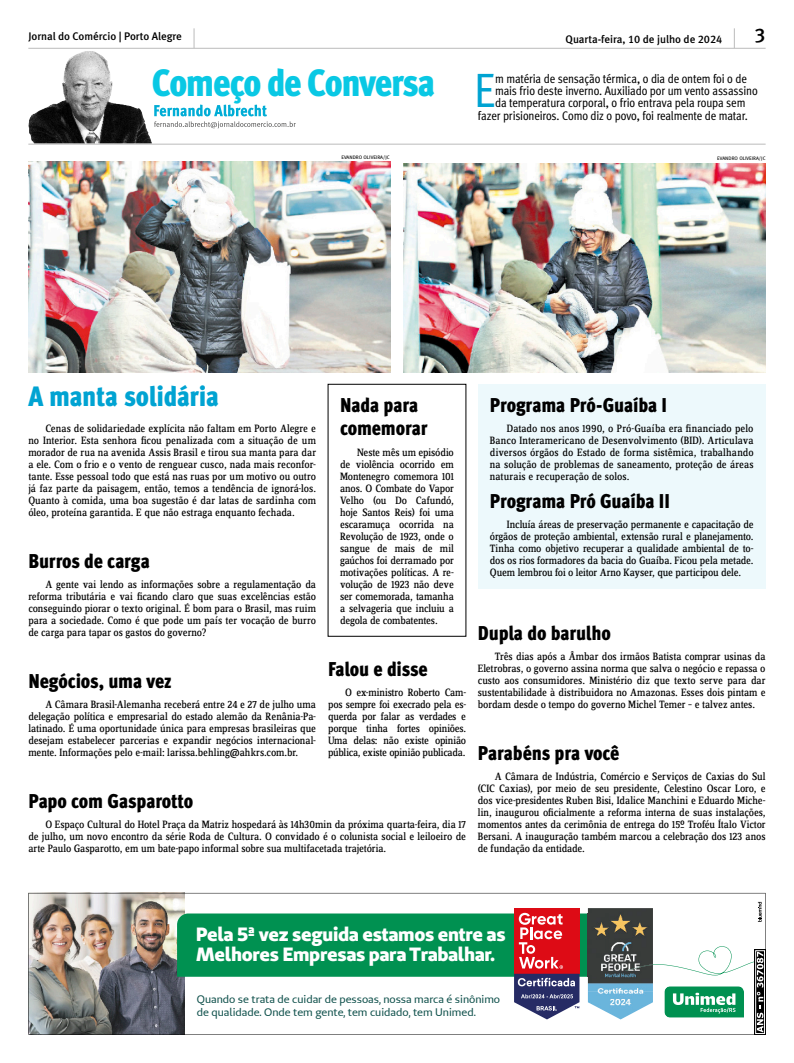
<style>
.page{position:relative;width:794px;height:1063px;background:#fff}
.page>*{position:absolute;margin:0;border:0;box-sizing:border-box;transform-origin:0 0}
.Capitular_ABRE{font:48.2px "Meta Cond";color:#00a3d2}
.t1{font:38px "Meta Cond Black LF";letter-spacing:-.035em;color:#09c8e4}
.TÍTULO_Principal{font:28px "Meta Cond Black LF";letter-spacing:-.01em;color:#00a3d2}
.TÍTULO_Secundárias{font:20px/23px "Meta Cond Black LF";letter-spacing:-.01em;color:#000}
.t2{font:19.9px "Meta Medium LF";color:#000}
.t3{font:700 19.2px/19.9px "Unimed Sans 2020 Extra";letter-spacing:-.015em;color:#fff}
.Capitular_ABRE-2{font:12.5px "Meta Cond";letter-spacing:-.01em;color:#000}
.TEXTO__Começo_de_con{font:11px/12px "Zine Serif Dis";letter-spacing:-.01em;color:#000;text-align:justify}
.t4{font:11px/13.1px "Unimed Sans";color:#0c4e49}
.Cabeçalho{font:11px "Meta Medium LF";color:#000}
.Crédito{font:5px "Meta Book Caps";color:#000}
</style>
<div class="page">
<img style="left:28px;top:51px;width:124px;height:93px">
<svg style="left:154px;top:105px;width:142px;height:23px"></svg>
<hr style="left:28px;top:48px;width:737px;height:1px;background:#bbb">
<hr style="left:28px;top:144px;width:737px;height:1px;background:#bbb">
<svg style="left:734px;top:28px;width:1px;height:20px"></svg>
<svg style="left:194px;top:28px;width:1px;height:20px"></svg>
<div style="left:478px;top:384px;width:287px;height:204px;background:#edf9fc"></div>
<img style="left:28px;top:161px;width:363px;height:211px">
<img style="left:403px;top:163px;width:362px;height:209px">
<div style="left:328px;top:384px;width:138px;height:253px;border:1px solid #000"></div>
<img style="left:28px;top:893px;width:737px;height:142px">
<div style="left:514px;top:908px;width:65px;height:66px;background:#dd0b15"></div>
<svg style="left:177px;top:913px;width:411px;height:106px"></svg>
<img style="left:588px;top:908px;width:65px;height:111px">
<img style="left:625px;top:964px;width:28px;height:7px">
<img style="left:588px;top:914px;width:21px;height:63px">
<p class="Cabeçalho" style="left:28px;top:30px;width:155px">Jornal do Comércio | Porto Alegre</p>
<p class="Cabeçalho" style="left:565px;top:32px;width:158px">Quarta-feira, 10 de julho de 2024</p>
<p class="t2" style="left:754px;top:24px;width:13px">3</p>
<h2 class="t1" style="left:152px;top:60px;width:285px">Começo de Conversa</h2>
<p class="Capitular_ABRE" style="left:474px;top:63px;width:22px">E</p>
<p class="Capitular_ABRE-2" style="left:495px;top:71px;width:253px">m matéria de sensação térmica, o dia de ontem foi o de</p>
<p class="Capitular_ABRE-2" style="left:495px;top:84px;width:264px">mais frio deste inverno. Auxiliado por um vento assassino</p>
<p class="Capitular_ABRE-2" style="left:495px;top:96px;width:252px">da temperatura corporal, o frio entrava pela roupa sem</p>
<p class="Capitular_ABRE-2" style="left:478px;top:108px;width:271px">fazer prisioneiros. Como diz o povo, foi realmente de matar.</p>
<p class="Crédito" style="left:341px;top:154px;width:50px">EVANDRO OLIVEIRA/JC</p>
<p class="Crédito" style="left:717px;top:155px;width:50px">EVANDRO OLIVEIRA/JC</p>
<p class="TÍTULO_Principal" style="left:28px;top:379px;width:192px">A manta solidária</p>
<p class="TEXTO__Começo_de_con" style="left:28px;top:423px;width:289px;text-indent:17px">Cenas de solidariedade explícita não faltam em Porto Alegre e no Interior. Esta senhora ficou penalizada com a situação de um morador de rua na avenida Assis Brasil e tirou sua manta para dar a ele. Com o frio e o vento de renguear cusco, nada mais reconfor&shy;tante. Esse pessoal todo que está nas ruas por um motivo ou outro já faz parte da paisagem, então, temos a tendência de ignorá-los.<br>Quanto à comida, uma boa sugestão é dar latas de sardinha com óleo, proteína garantida. E que não estraga enquanto fechada.</p>
<p class="TÍTULO_Secundárias" style="left:28px;top:549px;width:123px">Burros de carga</p>
<p class="TEXTO__Começo_de_con" style="left:28px;top:579px;width:289px;text-indent:17px">A gente vai lendo as informações sobre a regulamentação da reforma tributária e vai ficando claro que suas excelências estão conseguindo piorar o texto original. É bom para o Brasil, mas ruim para a sociedade. Como é que pode um país ter vocação de burro de carga para tapar os gastos do governo?</p>
<p class="TÍTULO_Secundárias" style="left:28px;top:669px;width:145px">Negócios, uma vez</p>
<p class="TEXTO__Começo_de_con" style="left:28px;top:699px;width:289px;text-indent:17px">A Câmara Brasil-Alemanha receberá entre 24 e 27 de julho uma delegação política e empresarial do estado alemão da Renânia-Pa&shy;latinado. É uma oportunidade única para empresas brasileiras que desejam estabelecer parcerias e expandir negócios internacional&shy;mente. Informações pelo e-mail: larissa.behling@ahkrs.com.br.</p>
<p class="TÍTULO_Secundárias" style="left:340px;top:393px;width:89px">Nada para comemorar</p>
<p class="TEXTO__Começo_de_con" style="left:340px;top:447px;width:115px;text-indent:17px">Neste mês um episódio de violência ocorrido em Montenegro comemora 101 anos. O Combate do Vapor Velho (ou Do Cafundó, hoje Santos Reis) foi uma escaramuça ocorrida na Revolução de 1923, onde o sangue de mais de mil gaúchos foi derramado por motivações políticas. A re&shy;volução de 1923 não deve ser comemorada, tamanha a selvageria que incluiu a degola de combatentes.</p>
<p class="TÍTULO_Secundárias" style="left:328px;top:657px;width:101px">Falou e disse</p>
<p class="TEXTO__Começo_de_con" style="left:328px;top:687px;width:140px;text-indent:17px">O ex-ministro Roberto Cam&shy;pos sempre foi execrado pela es&shy;querda por falar as verdades e porque tinha fortes opiniões.<br>Uma delas: não existe opinião pública, existe opinião publicada.</p>
<p class="TÍTULO_Secundárias" style="left:28px;top:789px;width:166px">Papo com Gasparotto</p>
<p class="TEXTO__Começo_de_con" style="left:28px;top:819px;width:439px;text-indent:17px">O Espaço Cultural do Hotel Praça da Matriz hospedará às 14h30min da próxima quarta-feira, dia 17 de julho, um novo encontro da série Roda de Cultura. O convidado é o colunista social e leiloeiro de arte Paulo Gasparotto, em um bate-papo informal sobre sua multifacetada trajetória.</p>
<p class="TÍTULO_Secundárias" style="left:490px;top:394px;width:179px">Programa Pró-Guaíba I</p>
<p class="TEXTO__Começo_de_con" style="left:490px;top:423px;width:265px;text-indent:17px">Datado nos anos 1990, o Pró-Guaíba era financiado pelo Banco Interamericano de Desenvolvimento (BID). Articulava diversos órgãos do Estado de forma sistêmica, trabalhando na solução de problemas de saneamento, proteção de áreas naturais e recuperação de solos.</p>
<p class="TÍTULO_Secundárias" style="left:490px;top:489px;width:181px">Programa Pró Guaíba II</p>
<p class="TEXTO__Começo_de_con" style="left:490px;top:519px;width:265px;text-indent:17px">Incluía áreas de preservação permanente e capacitação de órgãos de proteção ambiental, extensão rural e planejamento.<br>Tinha como objetivo recuperar a qualidade ambiental de to&shy;dos os rios formadores da bacia do Guaíba. Ficou pela metade.<br>Quem lembrou foi o leitor Arno Kayser, que participou dele.</p>
<p class="TÍTULO_Secundárias" style="left:478px;top:621px;width:135px">Dupla do barulho</p>
<p class="TEXTO__Começo_de_con" style="left:478px;top:651px;width:289px;text-indent:17px">Três dias após a Âmbar dos irmãos Batista comprar usinas da Eletrobras, o governo assina norma que salva o negócio e repassa o custo aos consumidores. Ministério diz que texto serve para dar sustentabilidade à distribuidora no Amazonas. Esses dois pintam e bordam desde o tempo do governo Michel Temer – e talvez antes.</p>
<p class="TÍTULO_Secundárias" style="left:478px;top:741px;width:143px">Parabéns pra você</p>
<p class="TEXTO__Começo_de_con" style="left:478px;top:771px;width:289px;text-indent:17px">A Câmara de Indústria, Comércio e Serviços de Caxias do Sul (CIC Caxias), por meio de seu presidente, Celestino Oscar Loro, e dos vice-presidentes Ruben Bisi, Idalice Manchini e Eduardo Miche&shy;lin, inaugurou oficialmente a reforma interna de suas instalações, momentos antes da cerimônia de entrega do 15º Troféu Ítalo Victor Bersani. A inauguração também marcou a celebração dos 123 anos de fundação da entidade.</p>
<p class="t3" style="left:196px;top:924px;width:311px">Pela 5ª vez seguida estamos entre as<br>Melhores Empresas para Trabalhar.</p>
<p class="t4" style="left:197px;top:993px;width:305px">Quando se trata de cuidar de pessoas, nossa marca é sinônimo de qualidade. Onde tem gente, tem cuidado, tem Unimed.</p>
</div>
